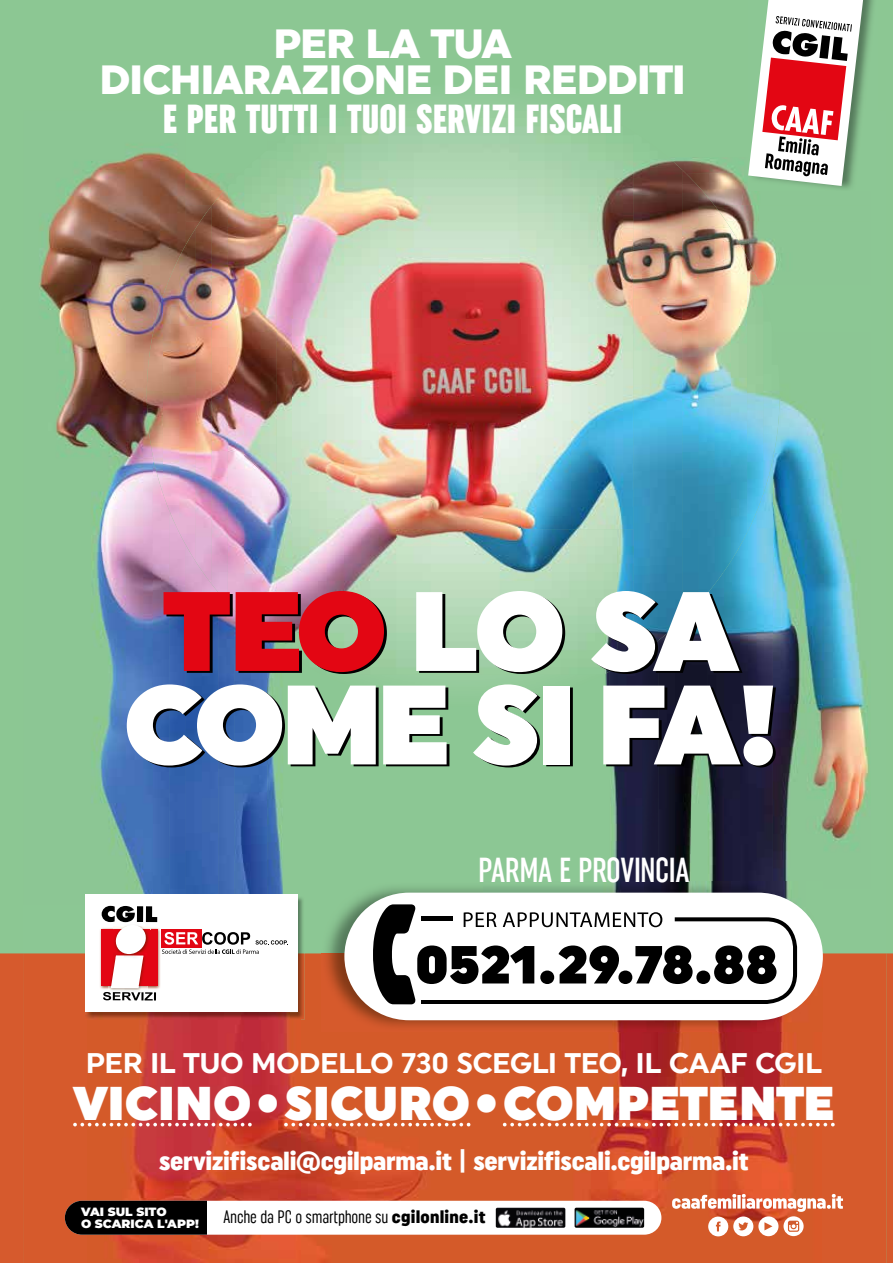
<style>
.page{position:relative;width:893px;height:1263px;background:#8cc793}
.page>*{position:absolute;margin:0;border:0;box-sizing:border-box;transform-origin:0 0}
.t1{font:112.65px/93.4px "Uniform Regular 5";letter-spacing:-.045em;color:#fff;text-align:center}
.t2{font:53.55px "Uniform Regular 5";letter-spacing:-.02em;color:#000}
.t3{font:47.1px "Uniform Regular 5";letter-spacing:-.005em;color:#fff}
.t4{font:900 40.65px/36.2px "Uniform";letter-spacing:-.035em;color:#fff;text-align:center}
.t5{font:40.35px "Uniform Extra Condensed 5";color:#fff}
.t6{font:34.5px "Uniform Extra Condensed 2";letter-spacing:-.01em;color:#fff}
.t7{font:28.2px "Uniform Regular 2";letter-spacing:-.025em;color:#fff}
.t8{font:26.1px "Uniform Condensed 3";letter-spacing:-.01em;color:#fff}
.t9{font:18px "Uniform Extra Condensed 4";letter-spacing:-.01em;color:#000}
.t10{font:900 12px/12px "Montserrat";color:#fff}
.s1{color:#e30613}
.s2{font-family:"Uniform Condensed 3"}
</style>
<div class="page">
<svg style="left:434px;top:108px;width:60px;height:2px"></svg>
<img style="left:39px;top:146px;width:146px;height:139px">
<img style="left:185px;top:165px;width:10px;height:8px">
<img style="left:683px;top:158px;width:55px;height:15px">
<img style="left:185px;top:173px;width:36px;height:32px">
<img style="left:699px;top:173px;width:49px;height:16px">
<img style="left:715px;top:189px;width:37px;height:16px">
<img style="left:185px;top:205px;width:26px;height:16px">
<img style="left:715px;top:205px;width:40px;height:16px">
<img style="left:731px;top:221px;width:45px;height:32px">
<img style="left:747px;top:253px;width:32px;height:32px">
<img style="left:39px;top:285px;width:114px;height:610px">
<img style="left:153px;top:285px;width:10px;height:11px">
<img style="left:773px;top:399px;width:96px;height:483px">
<img style="left:153px;top:494px;width:16px;height:401px">
<img style="left:756px;top:493px;width:17px;height:389px">
<img style="left:169px;top:533px;width:16px;height:362px">
<img style="left:740px;top:533px;width:16px;height:349px">
<img style="left:185px;top:561px;width:17px;height:334px">
<img style="left:724px;top:561px;width:16px;height:321px">
<img style="left:202px;top:584px;width:16px;height:311px">
<img style="left:708px;top:584px;width:16px;height:298px">
<div style="left:218px;top:674px;width:16px;height:221px;background:#416bb3"></div>
<img style="left:691px;top:674px;width:17px;height:137px">
<img style="left:234px;top:674px;width:17px;height:221px">
<img style="left:675px;top:674px;width:16px;height:208px">
<img style="left:251px;top:674px;width:16px;height:221px">
<img style="left:659px;top:674px;width:16px;height:208px">
<img style="left:267px;top:674px;width:16px;height:221px">
<div style="left:642px;top:674px;width:17px;height:208px;background:#1a1a36"></div>
<img style="left:610px;top:674px;width:32px;height:208px">
<img style="left:605px;top:675px;width:5px;height:11px">
<img style="left:293px;top:111px;width:340px;height:418px">
<img style="left:277px;top:162px;width:16px;height:431px">
<img style="left:633px;top:161px;width:17px;height:432px">
<img style="left:244px;top:168px;width:33px;height:425px">
<img style="left:650px;top:158px;width:33px;height:435px">
<img style="left:228px;top:193px;width:16px;height:400px">
<img style="left:682px;top:170px;width:17px;height:423px">
<img style="left:211px;top:186px;width:17px;height:407px">
<img style="left:698px;top:186px;width:17px;height:407px">
<img style="left:195px;top:206px;width:17px;height:378px">
<img style="left:715px;top:206px;width:16px;height:378px">
<img style="left:179px;top:228px;width:17px;height:333px">
<img style="left:731px;top:229px;width:16px;height:332px">
<img style="left:163px;top:257px;width:16px;height:276px">
<img style="left:747px;top:257px;width:17px;height:276px">
<img style="left:147px;top:296px;width:16px;height:198px">
<img style="left:763px;top:296px;width:17px;height:197px">
<img style="left:293px;top:529px;width:325px;height:146px">
<img style="left:617px;top:529px;width:17px;height:64px">
<div style="left:323px;top:674px;width:281px;height:8px;background:#95ca9a"></div>
<svg style="left:130px;top:686px;width:646px;height:81px;fill:#000"></svg>
<svg style="left:419px;top:593px;width:323px;height:81px;background:#354942"></svg>
<svg style="left:166px;top:593px;width:221px;height:81px;background:#273038"></svg>
<div style="left:0;top:953px;width:893px;height:310px;background:#d65a2d"></div>
<div style="left:23px;top:953px;width:65px;height:310px;background:#d65a2c"></div>
<img style="left:300px;top:953px;width:32px;height:310px">
<div style="left:821px;top:953px;width:65px;height:310px;background:#d65a2c"></div>
<img style="left:88px;top:1019px;width:212px;height:244px">
<img style="left:332px;top:1031px;width:489px;height:232px">
<svg style="left:73px;top:1123px;width:179px;height:3px"></svg>
<svg style="left:284px;top:1123px;width:186px;height:3px"></svg>
<svg style="left:503px;top:1123px;width:332px;height:3px"></svg>
<img style="left:749px;top:0;width:125px;height:191px">
<svg style="left:748px;top:0;width:115px;height:186px;background:#c59e97"></svg>
<div style="left:65px;top:1201px;width:596px;height:34px;background:#fff;border-radius:17px"></div>
<div style="left:65px;top:1201px;width:141px;height:34px;background:#000"></div>
<img style="left:496px;top:1208px;width:69px;height:20px">
<img style="left:575px;top:1208px;width:69px;height:20px">
<svg style="left:672px;top:1194px;width:171px;height:42px;background:#e18b6e"></svg>
<img style="left:322px;top:882px;width:500px;height:149px">
<svg style="left:344px;top:893px;width:479px;height:127px;background:#f6f4f0"></svg>
<hr style="left:421px;top:1000px;width:264px;height:4px;background:#000">
<svg style="left:464px;top:912px;width:198px;height:15px;background:#afafaf"></svg>
<svg style="left:373px;top:904px;width:43px;height:100px;background:#616161"></svg>
<svg style="left:675px;top:917px;width:122px;height:87px;background:#e2e2e2"></svg>
<div style="left:421px;top:916px;width:31px;height:5px;background:#000"></div>
<img style="left:297px;top:896px;width:6px;height:57px">
<img style="left:289px;top:953px;width:16px;height:66px">
<img style="left:86px;top:1012px;width:203px;height:7px">
<div style="left:85px;top:895px;width:212px;height:117px;background:#fff"></div>
<img style="left:100px;top:928px;width:2px;height:61px">
<svg style="left:102px;top:906px;width:186px;height:94px"></svg>
<h3 class="t4" style="left:99px;top:25px;width:588px">PER LA TUA<br>DICHIARAZIONE DEI REDDITI</h3>
<h3 class="t5" style="left:163px;top:96px;width:461px">E PER TUTTI I TUOI SERVIZI FISCALI</h3>
<h1 class="t1" style="left:123px;top:583px;width:657px"><span class="s1">TEO</span> LO SA<br>COME SI FA!</h1>
<h3 class="t6" style="left:478px;top:850px;width:213px">PARMA E PROVINCIA</h3>
<h2 class="t2" style="left:415px;top:933px;width:365px">0521.29.78.88</h2>
<p class="t7" style="left:86px;top:1046px;width:737px">PER IL TUO MODELLO 730 SCEGLI TEO, IL CAAF CGIL</p>
<h3 class="t3" style="left:73px;top:1075px;width:763px">VICINO•SICURO•COMPETENTE</h3>
<p class="t8" style="left:159px;top:1145px;width:591px">servizifiscali@cgilparma.it | servizifiscali.cgilparma.it</p>
<p class="t10" style="left:81px;top:1205px;width:119px">VAI SUL SITO<br>O SCARICA L'APP!</p>
<p class="t9" style="left:223px;top:1207px;width:264px">Anche da PC o smartphone su <span class="s2">cgilonline.it</span></p>
</div>
